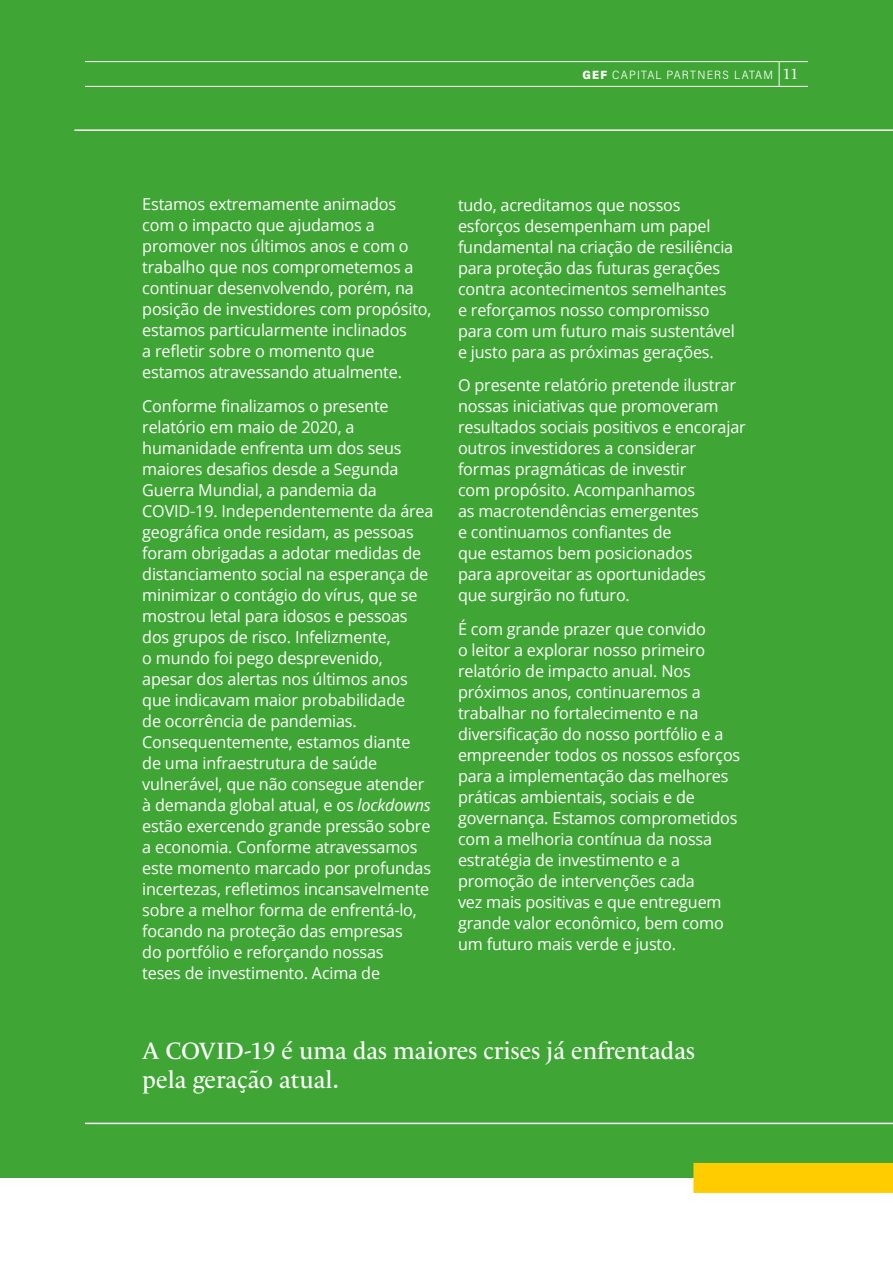
<style>
.page{position:relative;width:893px;height:1263px;background:#fff}
.page>*{position:absolute;margin:0;border:0;box-sizing:border-box;transform-origin:0 0}
.t1{font:24px/28.8px "Le Monde Livre Cla Std";color:#fff}
.t2{font:16.5px/21px "Open Sans";letter-spacing:-.01em;color:#fff}
.t3{font:12px "Acumin Variable Concept";letter-spacing:.045em;color:#fff}
.s1{font-family:"Le Monde Livre Cla Std";font-size:15px}
.s2{font-style:italic}
</style>
<div class="page">
<div style="left:0;top:0;width:893px;height:1178px;background:#3fa535"></div>
<div style="left:693px;top:1163px;width:200px;height:30px;background:#fc0"></div>
<hr style="left:74px;top:129px;width:819px;height:2px;background:#fff">
<hr style="left:85px;top:1123px;width:808px;height:1px;background:#fff">
<hr style="left:85px;top:86px;width:723px;height:1px;background:#fff">
<hr style="left:85px;top:61px;width:723px;height:1px;background:#fff">
<svg style="left:779px;top:62px;width:1px;height:24px"></svg>
<p class="t3" style="left:583px;top:66px;width:217px">GEF CAPITAL PARTNERS LATAM <span class="s1">11</span></p>
<p class="t2" style="left:142px;top:193px;width:291px">Estamos extremamente animados com o impacto que ajudamos a promover nos últimos anos e com o trabalho que nos comprometemos a continuar desenvolvendo, porém, na posição de investidores com propósito, estamos particularmente inclinados<br>a refletir sobre o momento que estamos atravessando atualmente.</p>
<p class="t2" style="left:142px;top:395px;width:293px">Conforme finalizamos o presente relatório em maio de 2020, a humanidade enfrenta um dos seus maiores desafios desde a Segunda Guerra Mundial, a pandemia da COVID-19. Independentemente da área geográfica onde residam, as pessoas foram obrigadas a adotar medidas de distanciamento social na esperança de minimizar o contágio do vírus, que se mostrou letal para idosos e pessoas dos grupos de risco. Infelizmente,<br>o mundo foi pego desprevenido, apesar dos alertas nos últimos anos que indicavam maior probabilidade<br>de ocorrência de pandemias.<br>Consequentemente, estamos diante<br>de uma infraestrutura de saúde vulnerável, que não consegue atender à demanda global atual, e os <span class="s2">lockdowns </span>estão exercendo grande pressão sobre a economia. Conforme atravessamos este momento marcado por profundas incertezas, refletimos incansavelmente sobre a melhor forma de enfrentá-lo, focando na proteção das empresas<br>do portfólio e reforçando nossas<br>teses de investimento. Acima de</p>
<p class="t2" style="left:458px;top:194px;width:278px">tudo, acreditamos que nossos esforços desempenham um papel fundamental na criação de resiliência para proteção das futuras gerações contra acontecimentos semelhantes e reforçamos nosso compromisso para com um futuro mais sustentável e justo para as próximas gerações.</p>
<p class="t2" style="left:458px;top:374px;width:289px">O presente relatório pretende ilustrar nossas iniciativas que promoveram resultados sociais positivos e encorajar outros investidores a considerar formas pragmáticas de investir<br>com propósito. Acompanhamos<br>as macrotendências emergentes<br>e continuamos confiantes de<br>que estamos bem posicionados<br>para aproveitar as oportunidades<br>que surgirão no futuro.</p>
<p class="t2" style="left:458px;top:618px;width:284px">É com grande prazer que convido<br>o leitor a explorar nosso primeiro relatório de impacto anual. Nos próximos anos, continuaremos a trabalhar no fortalecimento e na diversificação do nosso portfólio e a empreender todos os nossos esforços para a implementação das melhores práticas ambientais, sociais e de governança. Estamos comprometidos com a melhoria contínua da nossa estratégia de investimento e a promoção de intervenções cada<br>vez mais positivas e que entreguem grande valor econômico, bem como um futuro mais verde e justo.</p>
<h1 class="t1" style="left:142px;top:1036px;width:554px">A COVID-19 é uma das maiores crises já enfrentadas pela geração atual.</h1>
</div>
